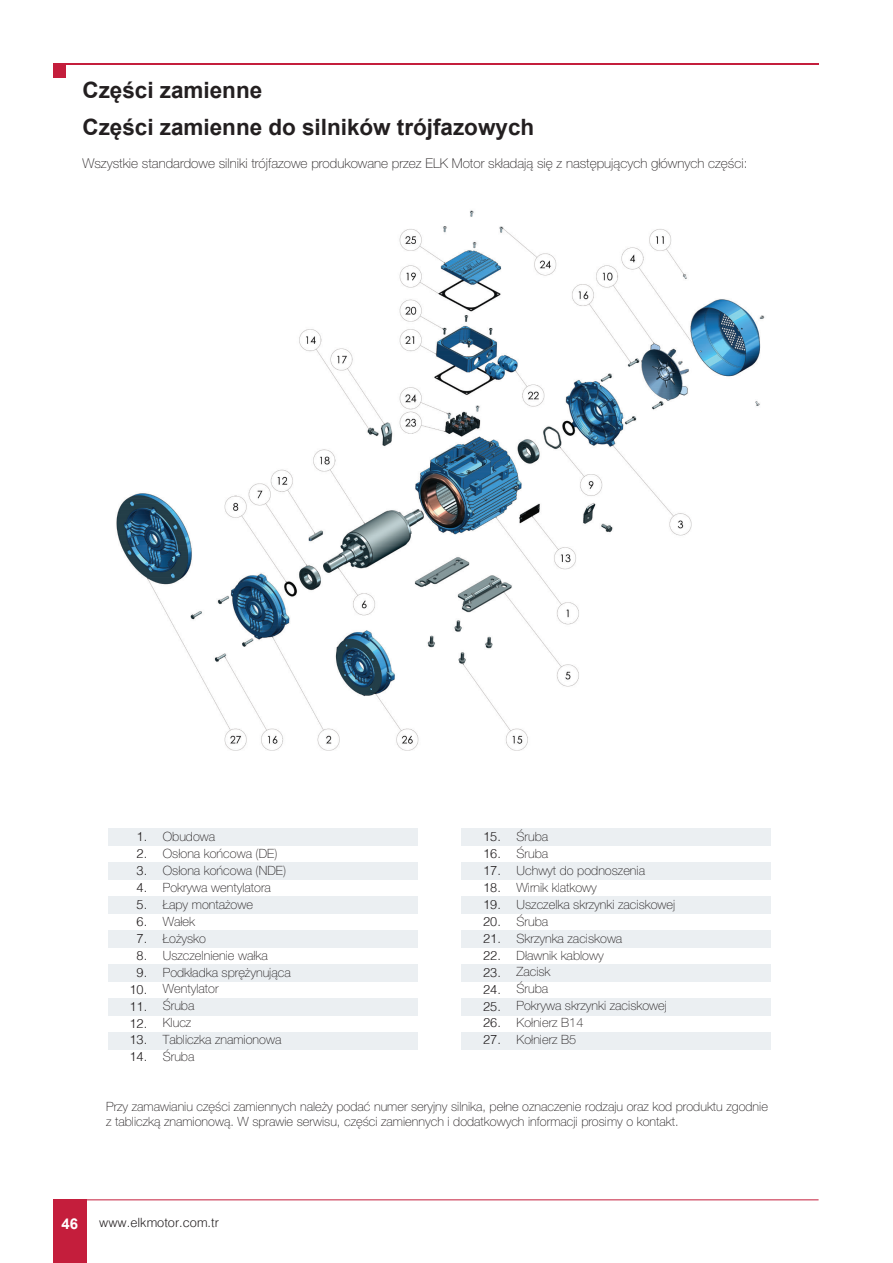
<style>
.page{position:relative;width:893px;height:1263px;background:#fff}
.page>*{position:absolute;margin:0;border:0;box-sizing:border-box;transform-origin:0 0}
.t1{font:700 22.5px/36.8px "Arial";color:#231f20}
.t2{font:700 15px "Arial";color:#fff}
.t3{font:100 13.5px "Helvetica Neue LT Pro";color:#231f20}
.t4{font:100 12.75px/17px "Helvetica Neue LT Pro";color:#231f20}
.t5{font:300 12.75px/17px "Helvetica";color:#231f20;text-align:center}
</style>
<div class="page">
<img style="left:116px;top:210px;width:649px;height:541px">
<div style="left:53px;top:1200px;width:33px;height:63px;background:#c41e3c"></div>
<hr style="left:53px;top:1199px;width:766px;height:1px;background:#c41e3c">
<hr style="left:53px;top:64px;width:766px;height:1px;background:#c41e3c">
<div style="left:53px;top:65px;width:13px;height:13px;background:#c41e3c"></div>
<div style="left:109px;top:828px;width:309px;height:17px;background:#ebeff2"></div>
<div style="left:109px;top:862px;width:309px;height:17px;background:#ebeff2"></div>
<div style="left:109px;top:896px;width:309px;height:17px;background:#ebeff2"></div>
<div style="left:109px;top:930px;width:309px;height:17px;background:#ebeff2"></div>
<div style="left:109px;top:964px;width:309px;height:17px;background:#ebeff2"></div>
<div style="left:461px;top:828px;width:309px;height:17px;background:#ebeff2"></div>
<div style="left:461px;top:862px;width:309px;height:17px;background:#ebeff2"></div>
<div style="left:461px;top:896px;width:309px;height:17px;background:#ebeff2"></div>
<div style="left:461px;top:930px;width:309px;height:17px;background:#ebeff2"></div>
<div style="left:461px;top:964px;width:309px;height:17px;background:#ebeff2"></div>
<div style="left:109px;top:998px;width:309px;height:17px;background:#ebeff2"></div>
<div style="left:461px;top:998px;width:309px;height:17px;background:#ebeff2"></div>
<div style="left:109px;top:1032px;width:309px;height:17px;background:#ebeff2"></div>
<div style="left:461px;top:1032px;width:309px;height:17px;background:#ebeff2"></div>
<h1 class="t1" style="left:82px;top:72px;width:453px">Części zamienne<br>Części zamienne do silników trójfazowych</h1>
<p class="t3" style="left:82px;top:155px;width:666px">Wszystkie standardowe silniki trójfazowe produkowane przez ELK Motor składają się z następujących głównych części:</p>
<p class="t4" style="left:163px;top:828px;width:130px">Obudowa<br>Osłona końcowa (DE)<br>Osłona końcowa (NDE)<br>Pokrywa wentylatora<br>Łapy montażowe<br>Wałek<br>Łożysko<br>Uszczelnienie wałka<br>Podkładka sprężynująca<br>Wentylator<br>Śruba<br>Klucz<br>Tabliczka znamionowa<br>Śruba</p>
<p class="t4" style="left:516px;top:828px;width:160px">Śruba<br>Śruba<br>Uchwyt do podnoszenia<br>Wirnik klatkowy<br>Uszczelka skrzynki zaciskowej<br>Śruba<br>Skrzynka zaciskowa<br>Dławnik kablowy<br>Zacisk<br>Śruba<br>Pokrywa skrzynki zaciskowej<br>Kołnierz B14<br>Kołnierz B5</p>
<p class="t5" style="left:129px;top:827px;width:19px">1.<br>2.<br>3.<br>4.<br>5.<br>6.<br>7.<br>8.<br>9.<br>10.<br>11.<br>12.<br>13.<br>14.</p>
<p class="t5" style="left:483px;top:827px;width:19px;text-align:justify">15.<br>16.<br>17.<br>18.<br>19.<br>20.<br>21.<br>22.<br>23.<br>24.<br>25.<br>26.<br>27.</p>
<p class="t4" style="left:106px;top:1099px;width:663px;line-height:15px">Przy zamawianiu części zamiennych należy podać numer seryjny silnika, pełne oznaczenie rodzaju oraz kod produktu zgodnie z tabliczką znamionową. W sprawie serwisu, części zamiennych i dodatkowych informacji prosimy o kontakt.</p>
<p class="t2" style="left:62px;top:1213px;width:18px">46</p>
<p class="t5" style="left:99px;top:1213px;width:121px">www.elkmotor.com.tr</p>
</div>
